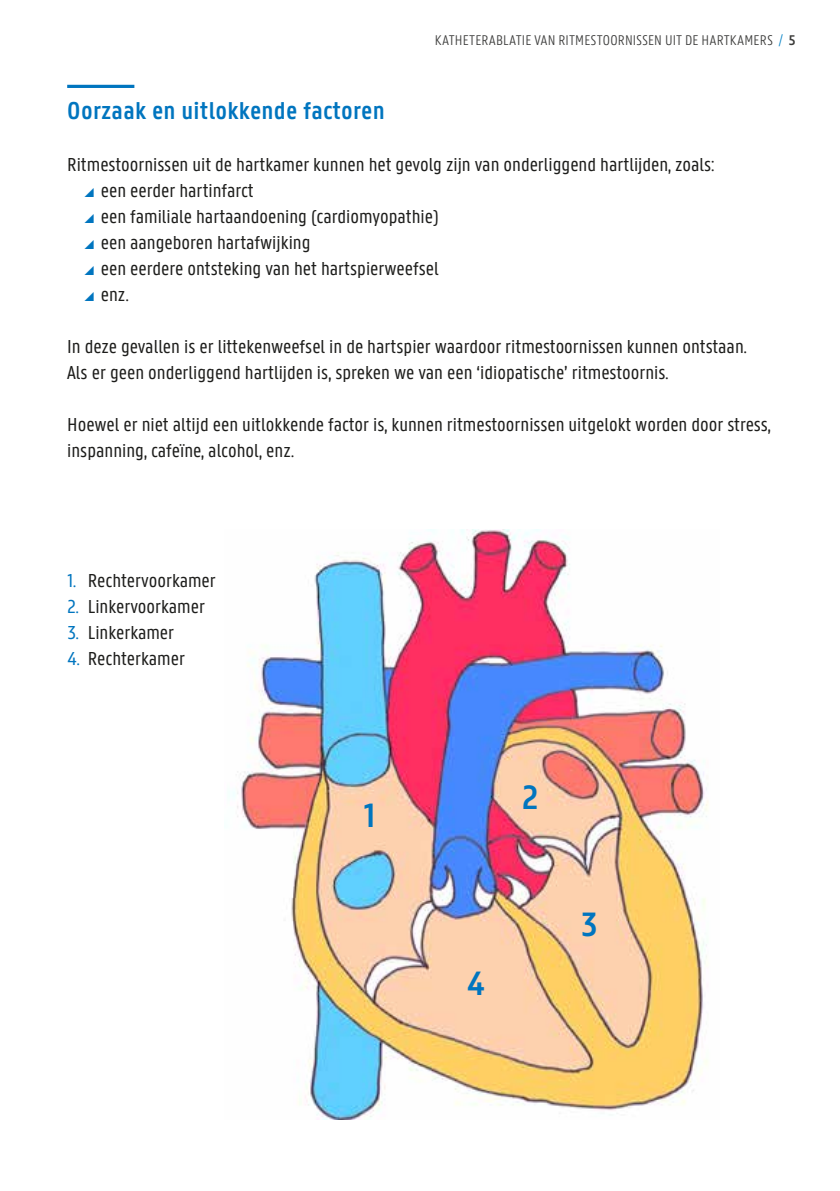
<style>
.page{position:relative;width:840px;height:1191px;background:#fff}
.page>*{position:absolute;margin:0;border:0;box-sizing:border-box;transform-origin:0 0}
.t1{font:600 36px "U Gent Panno Text";color:#0075bf}
.t2{font:600 26px "U Gent Panno Text";letter-spacing:.01em;color:#0075bf}
.t3{font:20px/26px "U Gent Panno Text";color:#1d1d1b}
.t4{font:300 15px "U Gent Panno Text";letter-spacing:.025em;color:#3c3c3b}
.s1{color:#0080c6}
.s2{font-weight:600}
.s3{color:#0075bf}
</style>
<div class="page">
<hr style="left:67px;top:85px;width:67px;height:3px;background:#0075bf">
<img style="left:229px;top:529px;width:480px;height:590px">
<p class="t4" style="left:434px;top:31px;width:362px">KATHETERABLATIE VAN RITMESTOORNISSEN UIT DE HARTKAMERS <span class="s1">/</span> <span class="s2">5</span></p>
<h2 class="t2" style="left:67px;top:95px;width:319px">Oorzaak en uitlokkende factoren</h2>
<p class="t3" style="left:101px;top:151px;width:615px;text-indent:-34px">Ritmestoornissen uit de hartkamer kunnen het gevolg zijn van onderliggend hartlijden, zoals: een eerder hartinfarct<br>een familiale hartaandoening (cardiomyopathie)<br>een aangeboren hartafwijking<br>een eerdere ontsteking van het hartspierweefsel<br>enz.</p>
<p class="t3" style="left:67px;top:333px;width:680px">In deze gevallen is er littekenweefsel in de hartspier waardoor ritmestoornissen kunnen ontstaan.<br>Als er geen onderliggend hartlijden is, spreken we van een ‘idiopatische’ ritmestoornis.</p>
<p class="t3" style="left:67px;top:411px;width:704px">Hoewel er niet altijd een uitlokkende factor is, kunnen ritmestoornissen uitgelokt worden door stress, inspanning, cafeïne, alcohol, enz.</p>
<p class="t3" style="left:67px;top:567px;width:150px"><span class="s3">1.</span> Rechtervoorkamer</p>
<p class="t3" style="left:67px;top:593px;width:139px"><span class="s3">2.</span> Linkervoorkamer</p>
<p class="t3" style="left:67px;top:619px;width:108px"><span class="s3">3.</span> Linkerkamer</p>
<p class="t3" style="left:67px;top:645px;width:119px"><span class="s3">4.</span> Rechterkamer</p>
<h1 class="t1" style="left:363px;top:793px;width:13px">1</h1>
<h1 class="t1" style="left:521px;top:775px;width:18px">2</h1>
<h1 class="t1" style="left:467px;top:961px;width:19px">4</h1>
<h1 class="t1" style="left:580px;top:902px;width:18px">3</h1>
</div>
